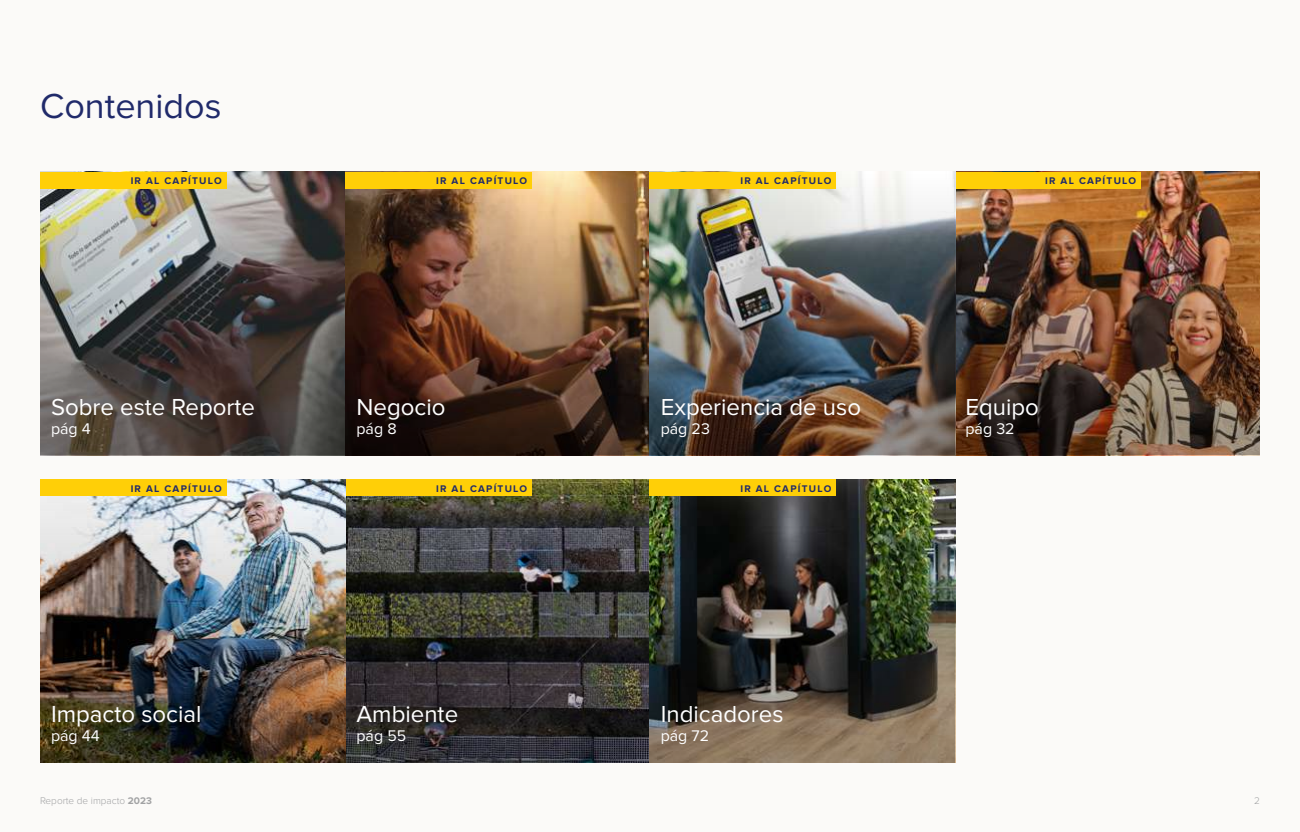
<style>
.page{position:relative;width:1300px;height:832px;background:#fbfaf8}
.page>*{position:absolute;margin:0;border:0;box-sizing:border-box;transform-origin:0 0}
.t1{font:36px "Proxima Nova";color:#202a6a}
.t2{font:24px "Proxima Nova";color:#fff}
.t3{font:16px "Proxima Nova";color:#fff}
.t4{font:700 10px "Proxima Nova";letter-spacing:.125em;color:#202a6a}
.t5{font:300 10px "Proxima Nova";color:#a1a2a3}
.s1{font-weight:700}
</style>
<div class="page">
<img style="left:40px;top:172px;width:306px;height:283px">
<div style="left:40px;top:172px;width:186px;height:17px;background:#ffcf07"></div>
<img style="left:346px;top:172px;width:304px;height:283px">
<div style="left:346px;top:172px;width:186px;height:17px;background:#ffcf07"></div>
<svg style="left:346px;top:479px;width:304px;height:283px;background:#383733"></svg>
<div style="left:346px;top:479px;width:186px;height:17px;background:#ffcf07"></div>
<img style="left:650px;top:479px;width:305px;height:283px">
<div style="left:650px;top:479px;width:186px;height:17px;background:#ffcf07"></div>
<img style="left:955px;top:172px;width:305px;height:283px">
<div style="left:954px;top:172px;width:187px;height:17px;background:#ffcf07"></div>
<img style="left:40px;top:479px;width:306px;height:283px">
<div style="left:40px;top:479px;width:186px;height:17px;background:#ffcf07"></div>
<img style="left:650px;top:172px;width:305px;height:283px">
<div style="left:650px;top:172px;width:186px;height:17px;background:#ffcf07"></div>
<h1 class="t1" style="left:40px;top:86px;width:183px">Contenidos</h1>
<p class="t4" style="left:131px;top:175px;width:92px">IR AL CAPÍTULO</p>
<p class="t4" style="left:436px;top:175px;width:92px">IR AL CAPÍTULO</p>
<p class="t4" style="left:740px;top:175px;width:92px">IR AL CAPÍTULO</p>
<p class="t4" style="left:1045px;top:175px;width:92px">IR AL CAPÍTULO</p>
<h2 class="t2" style="left:51px;top:393px;width:205px">Sobre este Reporte</h2>
<h3 class="t3" style="left:51px;top:420px;width:41px">pág 4</h3>
<h2 class="t2" style="left:357px;top:393px;width:91px">Negocio</h2>
<h3 class="t3" style="left:357px;top:420px;width:42px">pág 8</h3>
<h2 class="t2" style="left:661px;top:393px;width:202px">Experiencia de uso</h2>
<h3 class="t3" style="left:661px;top:420px;width:51px">pág 23</h3>
<h2 class="t2" style="left:965px;top:393px;width:75px">Equipo</h2>
<h3 class="t3" style="left:965px;top:420px;width:51px">pág 32</h3>
<p class="t4" style="left:131px;top:483px;width:92px">IR AL CAPÍTULO</p>
<p class="t4" style="left:436px;top:483px;width:92px">IR AL CAPÍTULO</p>
<p class="t4" style="left:740px;top:483px;width:92px">IR AL CAPÍTULO</p>
<h2 class="t2" style="left:51px;top:700px;width:152px">Impacto social</h2>
<h3 class="t3" style="left:51px;top:727px;width:50px">pág 44</h3>
<h2 class="t2" style="left:357px;top:700px;width:103px">Ambiente</h2>
<h3 class="t3" style="left:357px;top:727px;width:51px">pág 55</h3>
<h2 class="t2" style="left:661px;top:700px;width:124px">Indicadores</h2>
<h3 class="t3" style="left:661px;top:727px;width:50px">pág 72</h3>
<p class="t5" style="left:40px;top:795px;width:113px">Reporte de impacto <span class="s1">2023</span></p>
<p class="t5" style="left:1254px;top:795px;width:7px">2</p>
</div>
